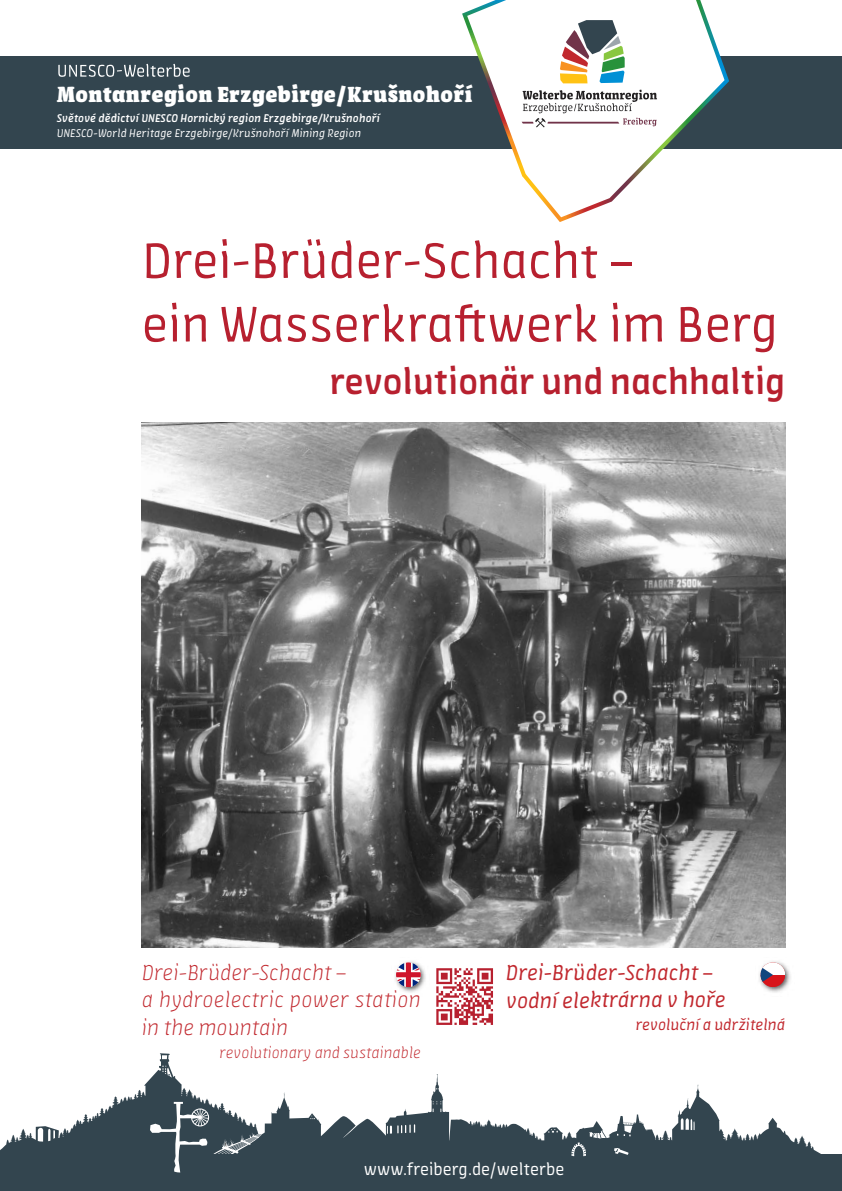
<style>
.page{position:relative;width:842px;height:1191px;background:#fff}
.page>*{position:absolute;margin:0;border:0;box-sizing:border-box;transform-origin:0 0}
.t1{font:53px "Amman Sans Pro";color:#b7202f}
.t2{font:500 38.4px "Amman Sans Pro";color:#b7202f}
.t3{font:800 23.2px "Amman Serif Pro";letter-spacing:.02em;color:#fff}
.t4{font:italic 300 23px/27.6px "Amman Sans Pro";color:#c1282e}
.t5{font:italic 23px "Amman Sans Pro";color:#c1282e}
.t6{font:18px "Amman Sans Pro";color:#fff}
.t7{font:italic 300 16.6px "Amman Sans Pro";color:#c1282e}
.t8{font:italic 16.6px "Amman Sans Pro";color:#c1282e}
.t9{font:italic 500 12px "Amman Sans Pro";letter-spacing:.01em;color:#fff}
.t10{font:italic 12px "Amman Sans Pro";letter-spacing:.01em;color:#fff}
</style>
<div class="page">
<div style="left:0;top:57px;width:842px;height:92px;background:#33454f"></div>
<svg style="left:58px;top:64px;width:132px;height:13px"></svg>
<div style="left:0;top:1154px;width:842px;height:37px;background:#33454f"></div>
<svg style="left:262px;top:1074px;width:559px;height:81px"></svg>
<svg style="left:614px;top:1148px;width:15px;height:6px"></svg>
<svg style="left:571px;top:1142px;width:15px;height:14px"></svg>
<svg style="left:0;top:1053px;width:262px;height:119px"></svg>
<img style="left:142px;top:423px;width:643px;height:524px">
<img style="left:395px;top:961px;width:31px;height:32px">
<svg style="left:396px;top:962px;width:25px;height:25px"></svg>
<img style="left:759px;top:961px;width:32px;height:32px">
<div style="left:760px;top:962px;width:25px;height:25px;background:#d7141a;border-radius:50%"></div>
<svg style="left:773px;top:962px;width:12px;height:13px"></svg>
<svg style="left:760px;top:962px;width:13px;height:25px"></svg>
<svg style="left:523px;top:0;width:206px;height:222px"></svg>
<svg style="left:462px;top:0;width:195px;height:177px"></svg>
<svg style="left:436px;top:968px;width:57px;height:57px"></svg>
<p class="t3" style="left:57px;top:80px;width:417px">Montanregion Erzgebirge/Krušnohoří</p>
<p class="t9" style="left:57px;top:113px;width:325px">Světové dědictví UNESCO Hornický region Erzgebirge/Krušnohoří</p>
<p class="t10" style="left:57px;top:128px;width:306px">UNESCO-World Heritage Erzgebirge/Krušnohoří Mining Region</p>
<p class="t1" style="left:142px;top:240px;width:493px">Drei-Brüder-Schacht –</p>
<p class="t1" style="left:142px;top:304px;width:638px">ein Wasserkraftwerk im Berg</p>
<p class="t2" style="left:330px;top:366px;width:457px">revolutionär und nachhaltig</p>
<p class="t4" style="left:142px;top:958px;width:206px">Drei-Brüder-Schacht –</p>
<p class="t4" style="left:142px;top:985px;width:281px">a hydroelectric power station in the mountain</p>
<p class="t7" style="left:220px;top:1042px;width:203px">revolutionary and sustainable</p>
<p class="t5" style="left:506px;top:963px;width:209px">Drei-Brüder-Schacht –</p>
<p class="t5" style="left:506px;top:991px;width:221px">vodní elektrárna v hoře</p>
<p class="t8" style="left:636px;top:1018px;width:151px">revoluční a udržitelná</p>
<p class="t6" style="left:364px;top:1162px;width:202px">www.freiberg.de/welterbe</p>
</div>
